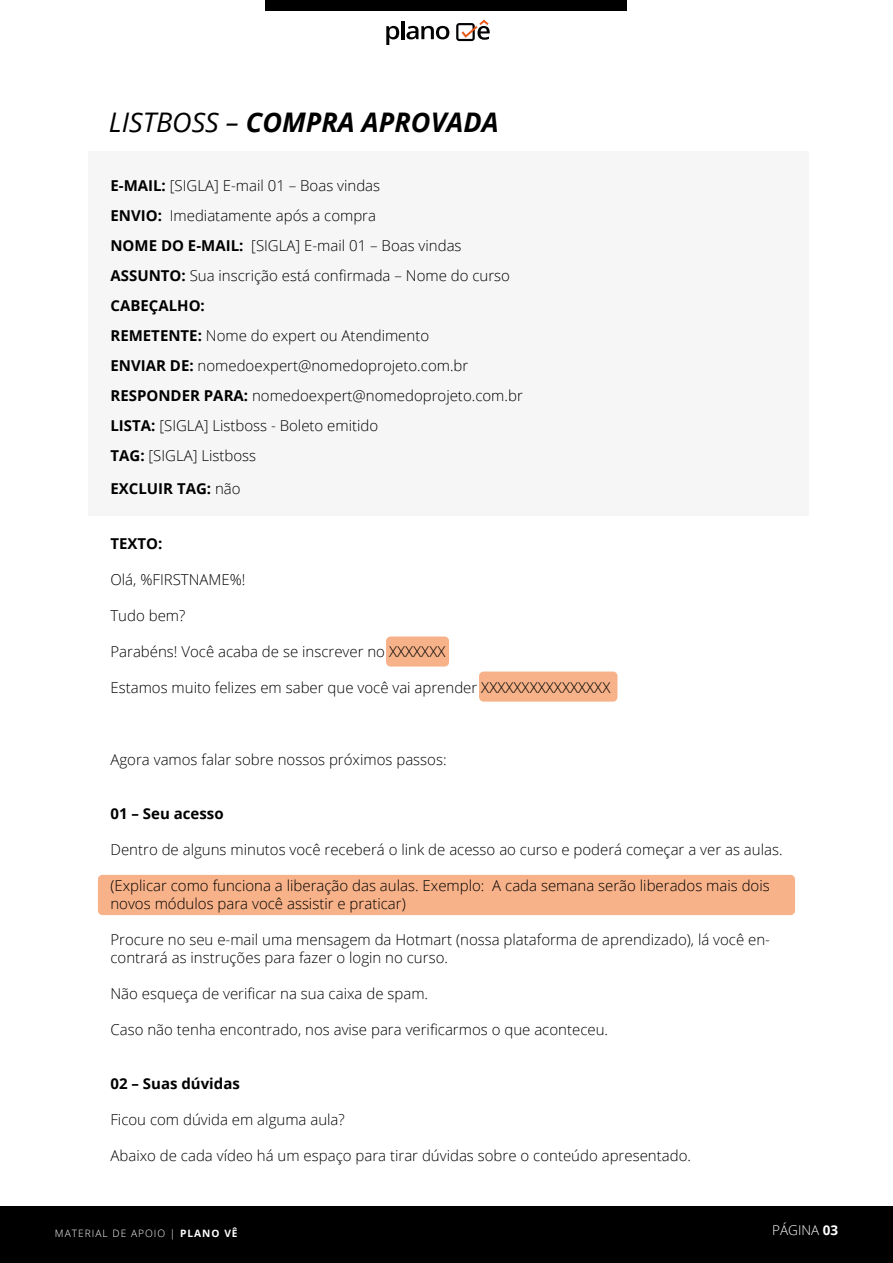
<style>
.page{position:relative;width:893px;height:1263px;background:#fff}
.page>*{position:absolute;margin:0;border:0;box-sizing:border-box;transform-origin:0 0}
.t1{font:italic 700 27px "Open Sans";color:#000}
.t2{font:300 15px/30px "Open Sans";color:#000}
.t3{font:700 15px "Open Sans";color:#000}
.t4{font:300 13.5px "Open Sans";color:#fff}
.t5{font:300 10.2px "Open Sans";letter-spacing:.1em;color:#fff}
.s1{font-weight:400}
.s2{font-weight:700}
.s3{font-weight:300}
</style>
<div class="page">
<div style="left:386px;top:636px;width:63px;height:30px;background:#f7b289;border-radius:4px"></div>
<div style="left:479px;top:671px;width:138px;height:31px;background:#f7b289;border-radius:4px"></div>
<div style="left:98px;top:875px;width:697px;height:40px;background:#f7b289;border-radius:4px"></div>
<div style="left:88px;top:152px;width:720px;height:364px;background:#f6f6f6"></div>
<div style="left:0;top:1206px;width:893px;height:57px;background:#000"></div>
<div style="left:266px;top:0;width:361px;height:11px;background:#000"></div>
<svg style="left:456px;top:20px;width:34px;height:21px"></svg>
<svg style="left:386px;top:26px;width:13px;height:19px"></svg>
<hr style="left:401px;top:21px;width:3px;height:18px;background:#020203">
<svg style="left:406px;top:26px;width:43px;height:13px"></svg>
<h1 class="t1" style="left:109px;top:103px;width:391px"><span class="s1">LISTBOSS –</span> COMPRA APROVADA</h1>
<p class="t2" style="left:110px;top:171px;width:414px"><span class="s2">E-MAIL:</span> [SIGLA] E-mail 01 – Boas vindas<br><span class="s2">ENVIO:</span> Imediatamente após a compra<br><span class="s2">NOME DO E-MAIL:</span> [SIGLA] E-mail 01 – Boas vindas <span class="s2">ASSUNTO:</span> Sua inscrição está confirmada – Nome do curso <span class="s2">CABEÇALHO:<br>REMETENTE:</span> Nome do expert ou Atendimento<br><span class="s2">ENVIAR DE:</span> nomedoexpert@nomedoprojeto.com.br <span class="s2">RESPONDER PARA:</span> nomedoexpert@nomedoprojeto.com.br <span class="s2">LISTA:</span> [SIGLA] Listboss - Boleto emitido<br><span class="s2">TAG:</span> [SIGLA] Listboss</p>
<p class="t3" style="left:110px;top:478px;width:132px">EXCLUIR TAG: <span class="s3">não</span></p>
<p class="t3" style="left:110px;top:532px;width:53px">TEXTO:</p>
<p class="t2" style="left:110px;top:564px;width:137px">Olá, %FIRSTNAME%!</p>
<p class="t2" style="left:110px;top:600px;width:77px">Tudo bem?</p>
<p class="t2" style="left:110px;top:636px;width:337px">Parabéns! Você acaba de se inscrever no XXXXXXX</p>
<p class="t2" style="left:110px;top:672px;width:501px">Estamos muito felizes em saber que você vai aprender XXXXXXXXXXXXXXXX</p>
<p class="t2" style="left:110px;top:744px;width:338px">Agora vamos falar sobre nossos próximos passos:</p>
<p class="t3" style="left:110px;top:802px;width:115px">01 – Seu acesso</p>
<p class="t2" style="left:110px;top:834px;width:674px">Dentro de alguns minutos você receberá o link de acesso ao curso e poderá começar a ver as aulas.</p>
<p class="t2" style="left:110px;top:876px;width:661px;line-height:18px">(Explicar como funciona a liberação das aulas. Exemplo: A cada semana serão liberados mais dois novos módulos para você assistir e praticar)</p>
<p class="t2" style="left:110px;top:930px;width:661px;line-height:18px">Procure no seu e-mail uma mensagem da Hotmart (nossa plataforma de aprendizado), lá você en&shy;contrará as instruções para fazer o login no curso.</p>
<p class="t2" style="left:110px;top:978px;width:319px">Não esqueça de verificar na sua caixa de spam.</p>
<p class="t2" style="left:110px;top:1014px;width:499px">Caso não tenha encontrado, nos avise para verificarmos o que aconteceu.</p>
<p class="t3" style="left:110px;top:1072px;width:131px">02 – Suas dúvidas</p>
<p class="t2" style="left:110px;top:1104px;width:236px">Ficou com dúvida em alguma aula?</p>
<p class="t2" style="left:110px;top:1140px;width:582px">Abaixo de cada vídeo há um espaço para tirar dúvidas sobre o conteúdo apresentado.</p>
<p class="t5" style="left:55px;top:1226px;width:184px">MATERIAL DE APOIO | <span class="s2">PLANO VÊ</span></p>
<p class="t4" style="left:772px;top:1220px;width:67px">PÁGINA <span class="s2">03</span></p>
</div>
